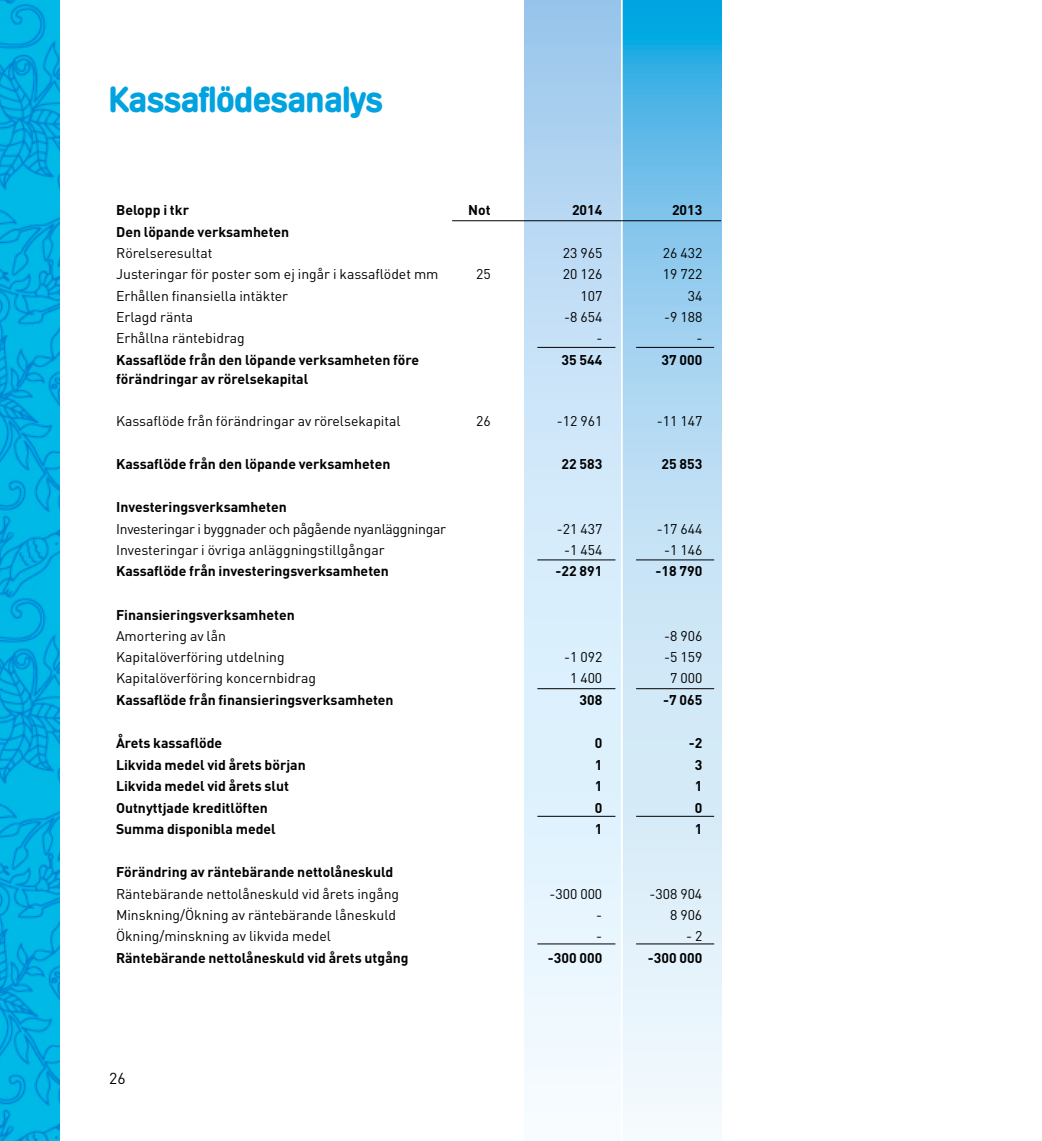
<style>
.page{position:relative;width:1042px;height:1141px;background:#fff}
.page>*{position:absolute;margin:0;border:0;box-sizing:border-box;transform-origin:0 0}
.t1{font:700 35px "Mercedes Serial";color:#00a2df}
.t2{font:15.75px "DIN";color:#000}
.t3{font:700 14px/18.9px "DIN";color:#000}
.t4{font:14px "DIN";color:#000}
.t5{font:14px "DIN";letter-spacing:-.02em;color:#000}
</style>
<div class="page">
<svg style="left:623px;top:0;width:98px;height:1124px;background:#afdaf2"></svg>
<svg style="left:522px;top:0;width:101px;height:1083px;background:#d0e7f8"></svg>
<img style="left:0;top:0;width:60px;height:1141px">
<hr style="left:452px;top:220px;width:269px;height:1px;background:#000">
<hr style="left:636px;top:347px;width:78px;height:1px;background:#000">
<hr style="left:636px;top:559px;width:78px;height:1px;background:#000">
<hr style="left:636px;top:688px;width:78px;height:1px;background:#000">
<hr style="left:636px;top:943px;width:78px;height:1px;background:#000">
<hr style="left:636px;top:816px;width:78px;height:1px;background:#000">
<hr style="left:537px;top:347px;width:78px;height:1px;background:#000">
<hr style="left:537px;top:559px;width:78px;height:1px;background:#000">
<hr style="left:537px;top:688px;width:78px;height:1px;background:#000">
<hr style="left:537px;top:943px;width:78px;height:1px;background:#000">
<hr style="left:537px;top:816px;width:78px;height:1px;background:#000">
<h1 class="t1" style="left:109px;top:78px;width:275px">Kassaflödesanalys</h1>
<p class="t3" style="left:116px;top:200px;width:74px">Belopp i tkr</p>
<p class="t3" style="left:468px;top:200px;width:24px">Not</p>
<p class="t3" style="left:572px;top:200px;width:32px">2014</p>
<p class="t3" style="left:672px;top:200px;width:32px">2013</p>
<p class="t3" style="left:116px;top:221px;width:175px">Den löpande verksamheten</p>
<p class="t4" style="left:116px;top:244px;width:98px">Rörelseresultat</p>
<p class="t4" style="left:563px;top:244px;width:41px">23 965</p>
<p class="t4" style="left:663px;top:244px;width:41px">26 432</p>
<p class="t4" style="left:116px;top:265px;width:324px">Justeringar för poster som ej ingår i kassaflödet mm</p>
<p class="t4" style="left:476px;top:265px;width:16px">25</p>
<p class="t4" style="left:563px;top:265px;width:41px">20 126</p>
<p class="t4" style="left:663px;top:265px;width:41px">19 722</p>
<p class="t4" style="left:116px;top:287px;width:174px">Erhållen finansiella intäkter</p>
<p class="t4" style="left:580px;top:287px;width:23px">107</p>
<p class="t4" style="left:688px;top:287px;width:16px">34</p>
<p class="t4" style="left:116px;top:308px;width:79px">Erlagd ränta</p>
<p class="t4" style="left:564px;top:308px;width:40px">-8 654</p>
<p class="t4" style="left:664px;top:308px;width:40px">-9 188</p>
<p class="t4" style="left:116px;top:329px;width:130px">Erhållna räntebidrag</p>
<p class="t4" style="left:596px;top:329px;width:7px">-</p>
<p class="t4" style="left:696px;top:329px;width:7px">-</p>
<p class="t3" style="left:116px;top:350px;width:305px">Kassaflöde från den löpande verksamheten före förändringar av rörelsekapital</p>
<p class="t3" style="left:561px;top:350px;width:42px">35 544</p>
<p class="t3" style="left:661px;top:350px;width:42px">37 000</p>
<p class="t4" style="left:116px;top:412px;width:286px">Kassaflöde från förändringar av rörelsekapital</p>
<p class="t4" style="left:476px;top:412px;width:16px">26</p>
<p class="t4" style="left:557px;top:412px;width:47px">-12 961</p>
<p class="t4" style="left:657px;top:412px;width:47px">-11 147</p>
<p class="t3" style="left:116px;top:454px;width:276px">Kassaflöde från den löpande verksamheten</p>
<p class="t3" style="left:561px;top:454px;width:42px">22 583</p>
<p class="t3" style="left:661px;top:454px;width:42px">25 853</p>
<p class="t3" style="left:116px;top:497px;width:172px">Investeringsverksamheten</p>
<p class="t5" style="left:116px;top:520px;width:331px">Investeringar i byggnader och pågående nyanläggningar</p>
<p class="t4" style="left:557px;top:520px;width:47px">-21 437</p>
<p class="t4" style="left:657px;top:520px;width:47px">-17 644</p>
<p class="t4" style="left:116px;top:541px;width:270px">Investeringar i övriga anläggningstillgångar</p>
<p class="t4" style="left:564px;top:541px;width:40px">-1 454</p>
<p class="t4" style="left:664px;top:541px;width:40px">-1 146</p>
<p class="t3" style="left:116px;top:561px;width:274px">Kassaflöde från investeringsverksamheten</p>
<p class="t3" style="left:555px;top:561px;width:48px">-22 891</p>
<p class="t3" style="left:655px;top:561px;width:48px">-18 790</p>
<p class="t3" style="left:116px;top:604px;width:180px">Finansieringsverksamheten</p>
<p class="t4" style="left:116px;top:627px;width:111px">Amortering av lån</p>
<p class="t4" style="left:664px;top:627px;width:40px">-8 906</p>
<p class="t4" style="left:116px;top:648px;width:170px">Kapitalöverföring utdelning</p>
<p class="t4" style="left:564px;top:648px;width:40px">-1 092</p>
<p class="t4" style="left:664px;top:648px;width:40px">-5 159</p>
<p class="t4" style="left:116px;top:670px;width:201px">Kapitalöverföring koncernbidrag</p>
<p class="t4" style="left:570px;top:670px;width:34px">1 400</p>
<p class="t4" style="left:670px;top:670px;width:34px">7 000</p>
<p class="t3" style="left:116px;top:690px;width:279px">Kassaflöde från finansieringsverksamheten</p>
<p class="t3" style="left:579px;top:690px;width:24px">308</p>
<p class="t3" style="left:663px;top:690px;width:41px">-7 065</p>
<p class="t3" style="left:116px;top:733px;width:108px">Årets kassaflöde</p>
<p class="t3" style="left:595px;top:733px;width:9px">0</p>
<p class="t3" style="left:689px;top:733px;width:15px">-2</p>
<p class="t3" style="left:116px;top:755px;width:191px">Likvida medel vid årets början</p>
<p class="t3" style="left:595px;top:755px;width:9px">1</p>
<p class="t3" style="left:695px;top:755px;width:9px">3</p>
<p class="t3" style="left:116px;top:776px;width:175px">Likvida medel vid årets slut</p>
<p class="t3" style="left:595px;top:776px;width:9px">1</p>
<p class="t3" style="left:695px;top:776px;width:9px">1</p>
<p class="t3" style="left:116px;top:798px;width:153px">Outnyttjade kreditlöften</p>
<p class="t3" style="left:595px;top:798px;width:9px">0</p>
<p class="t3" style="left:695px;top:798px;width:9px">0</p>
<p class="t3" style="left:116px;top:819px;width:161px">Summa disponibla medel</p>
<p class="t3" style="left:595px;top:819px;width:9px">1</p>
<p class="t3" style="left:695px;top:819px;width:9px">1</p>
<p class="t3" style="left:116px;top:862px;width:279px">Förändring av räntebärande nettolåneskuld</p>
<p class="t4" style="left:116px;top:885px;width:285px">Räntebärande nettolåneskuld vid årets ingång</p>
<p class="t4" style="left:549px;top:885px;width:54px">-300 000</p>
<p class="t4" style="left:649px;top:885px;width:54px">-308 904</p>
<p class="t4" style="left:116px;top:906px;width:282px">Minskning/Ökning av räntebärande låneskuld</p>
<p class="t4" style="left:596px;top:906px;width:7px">-</p>
<p class="t4" style="left:670px;top:906px;width:34px">8 906</p>
<p class="t4" style="left:116px;top:928px;width:216px">Ökning/minskning av likvida medel</p>
<p class="t4" style="left:596px;top:928px;width:7px">-</p>
<p class="t4" style="left:686px;top:928px;width:18px">- 2</p>
<p class="t3" style="left:116px;top:948px;width:294px">Räntebärande nettolåneskuld vid årets utgång</p>
<p class="t3" style="left:548px;top:948px;width:56px">-300 000</p>
<p class="t3" style="left:648px;top:948px;width:56px">-300 000</p>
<p class="t2" style="left:109px;top:1069px;width:18px">26</p>
</div>
